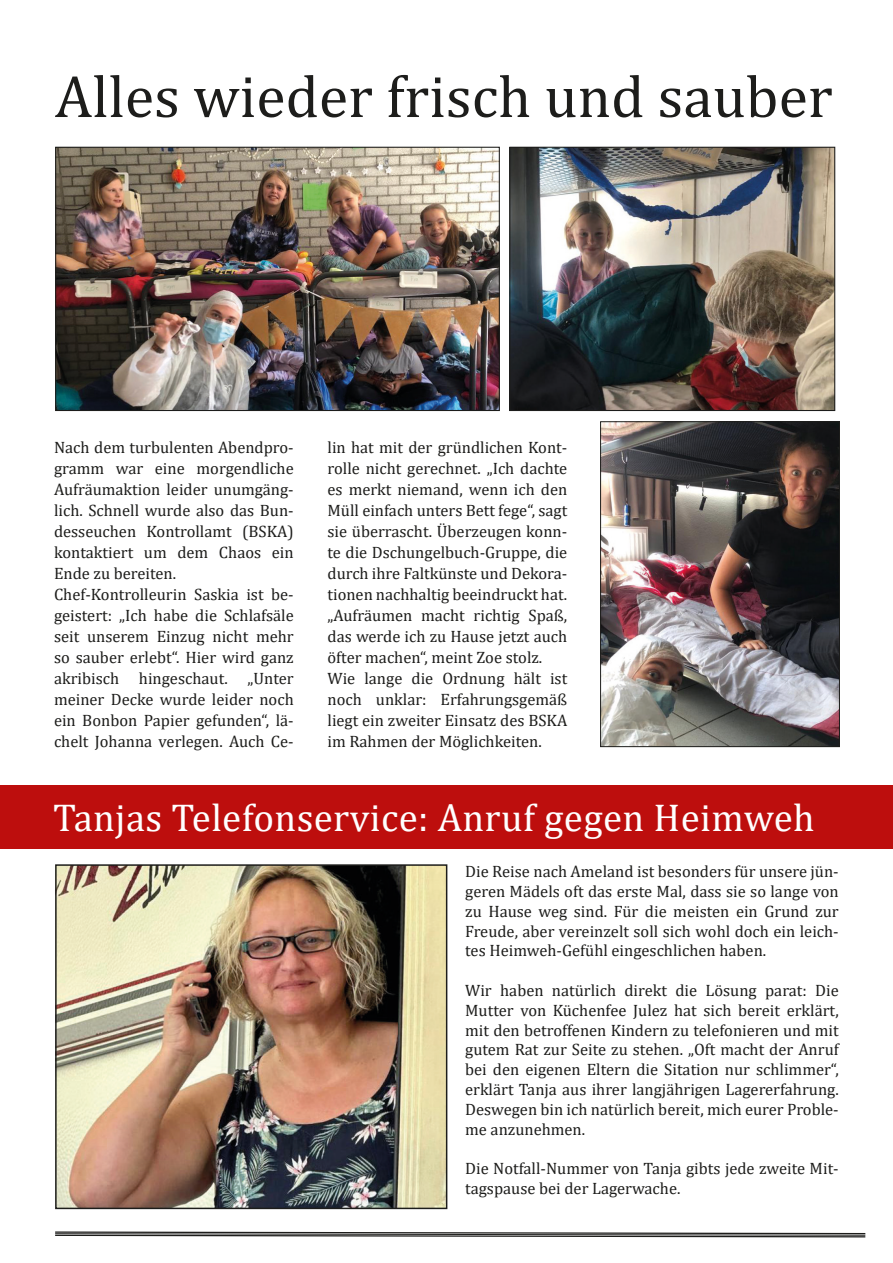
<style>
.page{position:relative;width:893px;height:1263px;background:#fff}
.page>*{position:absolute;margin:0;border:0;box-sizing:border-box;transform-origin:0 0}
.t1{font:60px "Cambria";color:#1d1d1b}
.t2{font:39px "Cambria";letter-spacing:.01em;color:#fff}
.t3{font:16.5px/21px "Cambria";color:#1d1d1b;text-align:justify}
</style>
<div class="page">
<div style="left:0;top:785px;width:893px;height:63px;background:#bd0e0d"></div>
<img style="left:511px;top:149px;width:322px;height:260px">
<div style="left:509px;top:147px;width:326px;height:264px;border:1px solid #1d1d1b"></div>
<img style="left:58px;top:867px;width:386px;height:339px">
<div style="left:55px;top:864px;width:392px;height:345px;border:2px solid #1d1d1b"></div>
<svg style="left:55px;top:1231px;width:811px;height:7px"></svg>
<img style="left:602px;top:423px;width:236px;height:322px">
<div style="left:600px;top:421px;width:240px;height:326px;border:1px solid #1d1d1b"></div>
<img style="left:57px;top:149px;width:441px;height:260px">
<div style="left:55px;top:147px;width:445px;height:264px;border:1px solid #1d1d1b"></div>
<p class="t1" style="left:55px;top:61px;width:779px">Alles wieder frisch und sauber</p>
<p class="t3" style="left:54px;top:437px;width:241px">Nach dem turbulenten Abendpro&shy;gramm war eine morgendliche Aufräumaktion leider unumgäng&shy;lich. Schnell wurde also das Bun&shy;desseuchen Kontrollamt (BSKA) kontaktiert um dem Chaos ein Ende zu bereiten.</p>
<p class="t3" style="left:54px;top:584px;width:241px">Chef-Kontrolleurin Saskia ist be&shy;geistert: „Ich habe die Schlafsäle seit unserem Einzug nicht mehr so sauber erlebt“. Hier wird ganz akribisch hingeschaut. „Unter meiner Decke wurde leider noch ein Bonbon Papier gefunden“, lä&shy;chelt Johanna verlegen. Auch Ce-</p>
<p class="t3" style="left:327px;top:437px;width:241px">lin hat mit der gründlichen Kont&shy;rolle nicht gerechnet. „Ich dachte es merkt niemand, wenn ich den Müll einfach unters Bett fege“, sagt sie überrascht. Überzeugen konn&shy;te die Dschungelbuch-Gruppe, die durch ihre Faltkünste und Dekora&shy;tionen nachhaltig beeindruckt hat. „Aufräumen macht richtig Spaß, das werde ich zu Hause jetzt auch öfter machen“, meint Zoe stolz.</p>
<p class="t3" style="left:327px;top:668px;width:241px">Wie lange die Ordnung hält ist noch unklar: Erfahrungsgemäß liegt ein zweiter Einsatz des BSKA im Rahmen der Möglichkeiten.</p>
<p class="t2" style="left:53px;top:795px;width:763px">Tanjas Telefonservice: Anruf gegen Heimweh</p>
<p class="t3" style="left:465px;top:861px;width:375px;line-height:19.8px">Die Reise nach Ameland ist besonders für unsere jün&shy;geren Mädels oft das erste Mal, dass sie so lange von zu Hause weg sind. Für die meisten ein Grund zur Freude, aber vereinzelt soll sich wohl doch ein leich&shy;tes Heimweh-Gefühl eingeschlichen haben.</p>
<p class="t3" style="left:465px;top:980px;width:375px;line-height:19.8px">Wir haben natürlich direkt die Lösung parat: Die Mutter von Küchenfee Julez hat sich bereit erklärt, mit den betroffenen Kindern zu telefonieren und mit gutem Rat zur Seite zu stehen. „Oft macht der Anruf bei den eigenen Eltern die Sitation nur schlimmer“, erklärt Tanja aus ihrer langjährigen Lagererfahrung.<br>Deswegen bin ich natürlich bereit, mich eurer Proble&shy;me anzunehmen.</p>
<p class="t3" style="left:465px;top:1158px;width:375px;line-height:19.8px">Die Notfall-Nummer von Tanja gibts jede zweite Mit&shy;tagspause bei der Lagerwache.</p>
</div>
